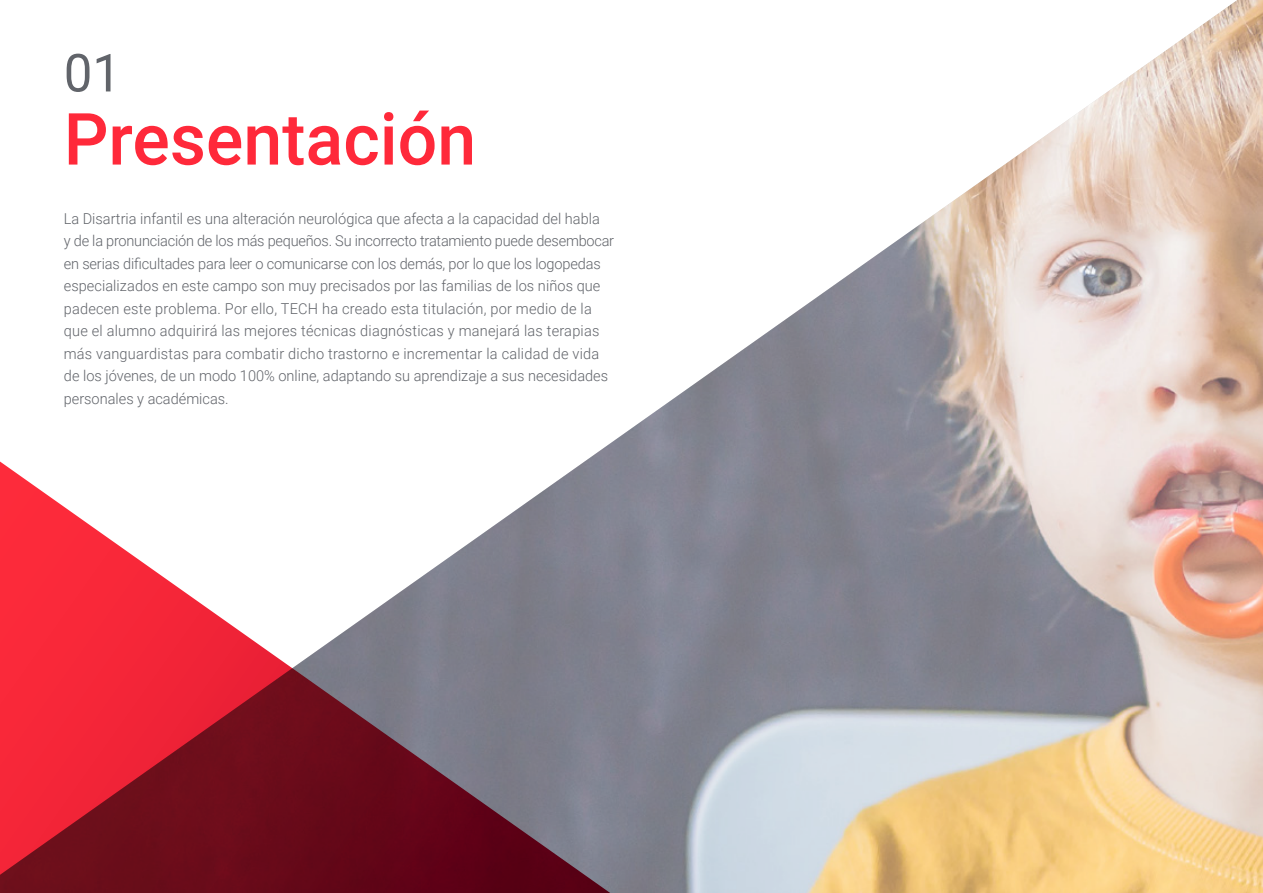
<style>
.page{position:relative;width:1263px;height:893px;background:#fff}
.page>*{position:absolute;margin:0;border:0;box-sizing:border-box;transform-origin:0 0}
.t1{font:500 72px "Roboto";color:#ff293a}
.t2{font:52.5px "Roboto";color:#61646a}
.t3{font:300 15px/22.5px "Roboto";color:#61646a}
</style>
<div class="page">
<img style="left:606px;top:0;width:657px;height:893px">
<svg style="left:0;top:446px;width:640px;height:447px"></svg>
<h2 class="t2" style="left:64px;top:36px;width:59px">01</h2>
<h1 class="t1" style="left:64px;top:89px;width:414px">Presentación</h1>
<p class="t3" style="left:64px;top:207px;width:552px">La Disartria infantil es una alteración neurológica que afecta a la capacidad del habla<br>y de la pronunciación de los más pequeños. Su incorrecto tratamiento puede desembocar en serias dificultades para leer o comunicarse con los demás, por lo que los logopedas especializados en este campo son muy precisados por las familias de los niños que padecen este problema. Por ello, TECH ha creado esta titulación, por medio de la que el alumno adquirirá las mejores técnicas diagnósticas y manejará las terapias más vanguardistas para combatir dicho trastorno e incrementar la calidad de vida de los jóvenes, de un modo 100% online, adaptando su aprendizaje a sus necesidades personales y académicas.</p>
</div>
